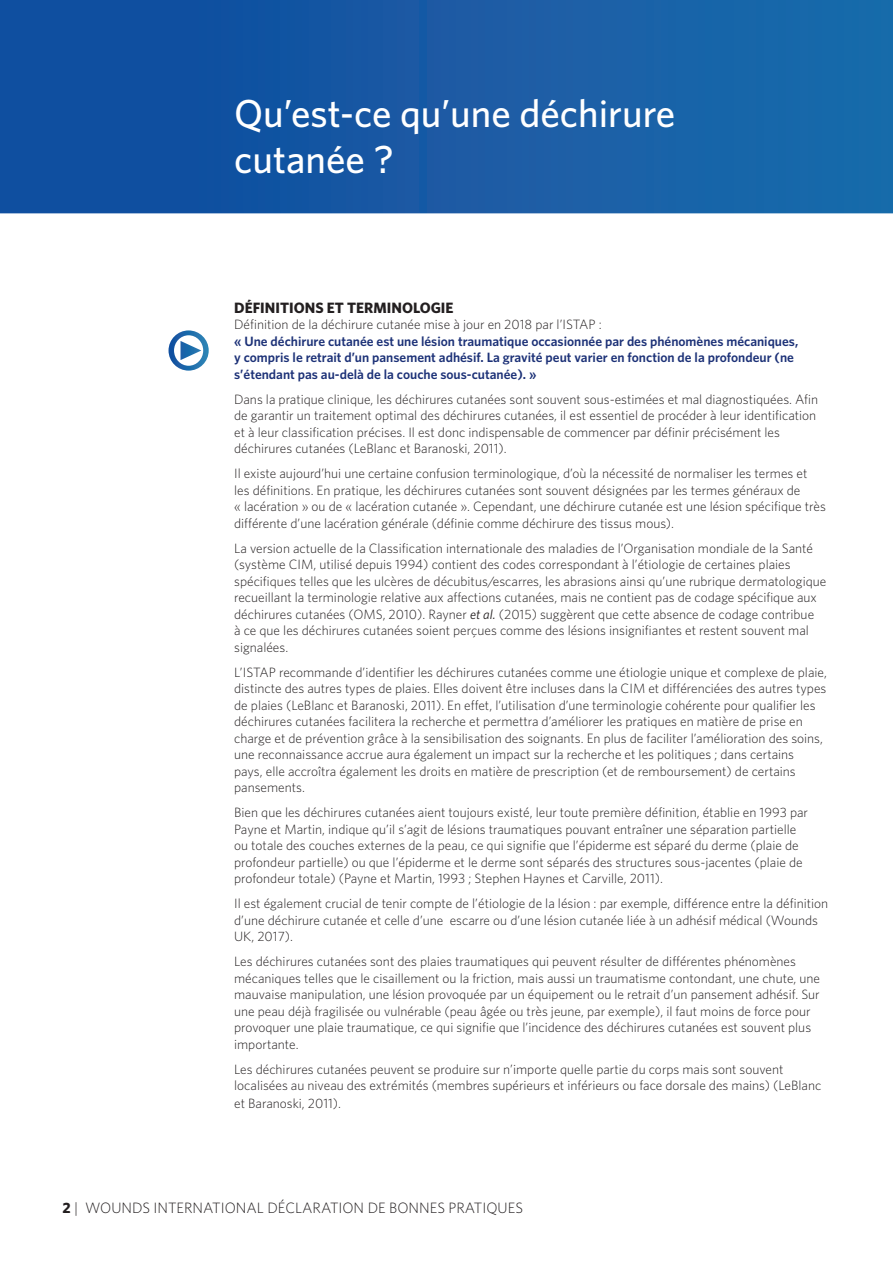
<style>
.page{position:relative;width:893px;height:1263px;background:#fff}
.page>*{position:absolute;margin:0;border:0;box-sizing:border-box;transform-origin:0 0}
.IFC_Name{font:54px "Meta Pro";color:#fff}
.Page_title{font:500 39px/46.8px "Whitney";color:#fff}
.t1{font:300 15px "Whitney";color:#231f20}
.Heading{font:700 15px "Whitney";color:#231f20}
.Text_Fullout{font:300 13.5px/16.5px "Whitney";color:#231f20}
.Text_Fullout-2{font:600 13.5px/16.5px "Whitney";color:#1c3177}
.s1{font-weight:300;color:#231f20}
.s2{font-weight:400;font-style:italic}
.s3{font-weight:700}
</style>
<div class="page">
<svg style="left:0;top:0;width:893px;height:213px;background:#1559a4"></svg>
<p class="Page_title" style="left:234px;top:88px;width:443px">Qu’est-ce qu’une déchirure cutanée ?</p>
<p class="IFC_Name" style="left:166px;top:310px;width:47px">•</p>
<p class="Heading" style="left:234px;top:298px;width:221px">DÉFINITIONS ET TERMINOLOGIE</p>
<p class="Text_Fullout-2" style="left:234px;top:316px;width:566px"><span class="s1">Définition de la déchirure cutanée mise à jour en 2018 par l’ISTAP :<br></span>« Une déchirure cutanée est une lésion traumatique occasionnée par des phénomènes mécaniques, y compris le retrait d’un pansement adhésif. La gravité peut varier en fonction de la profondeur (ne s’étendant pas au-delà de la couche sous-cutanée). »</p>
<p class="Text_Fullout" style="left:234px;top:390px;width:586px">Dans la pratique clinique, les déchirures cutanées sont souvent sous-estimées et mal diagnostiquées. Afin de garantir un traitement optimal des déchirures cutanées, il est essentiel de procéder à leur identification et à leur classification précises. Il est donc indispensable de commencer par définir précisément les déchirures cutanées (LeBlanc et Baranoski, 2011).</p>
<p class="Text_Fullout" style="left:234px;top:465px;width:593px">Il existe aujourd’hui une certaine confusion terminologique, d’où la nécessité de normaliser les termes et les définitions. En pratique, les déchirures cutanées sont souvent désignées par les termes généraux de<br>« lacération » ou de « lacération cutanée ». Cependant, une déchirure cutanée est une lésion spécifique très différente d’une lacération générale (définie comme déchirure des tissus mous).</p>
<p class="Text_Fullout" style="left:234px;top:539px;width:594px">La version actuelle de la Classification internationale des maladies de l’Organisation mondiale de la Santé (système CIM, utilisé depuis 1994) contient des codes correspondant à l’étiologie de certaines plaies spécifiques telles que les ulcères de décubitus/escarres, les abrasions ainsi qu’une rubrique dermatologique recueillant la terminologie relative aux affections cutanées, mais ne contient pas de codage spécifique aux déchirures cutanées (OMS, 2010). Rayner <span class="s2">et al.</span> (2015) suggèrent que cette absence de codage contribue<br>à ce que les déchirures cutanées soient perçues comme des lésions insignifiantes et restent souvent mal signalées.</p>
<p class="Text_Fullout" style="left:234px;top:663px;width:594px">L’ISTAP recommande d’identifier les déchirures cutanées comme une étiologie unique et complexe de plaie, distincte des autres types de plaies. Elles doivent être incluses dans la CIM et différenciées des autres types de plaies (LeBlanc et Baranoski, 2011). En effet, l’utilisation d’une terminologie cohérente pour qualifier les déchirures cutanées facilitera la recherche et permettra d’améliorer les pratiques en matière de prise en charge et de prévention grâce à la sensibilisation des soignants. En plus de faciliter l’amélioration des soins, une reconnaissance accrue aura également un impact sur la recherche et les politiques ; dans certains<br>pays, elle accroîtra également les droits en matière de prescription (et de remboursement) de certains pansements.</p>
<p class="Text_Fullout" style="left:234px;top:804px;width:575px">Bien que les déchirures cutanées aient toujours existé, leur toute première définition, établie en 1993 par Payne et Martin, indique qu’il s’agit de lésions traumatiques pouvant entraîner une séparation partielle ou totale des couches externes de la peau, ce qui signifie que l’épiderme est séparé du derme (plaie de profondeur partielle) ou que l’épiderme et le derme sont séparés des structures sous-jacentes (plaie de profondeur totale) (Payne et Martin, 1993 ; Stephen Haynes et Carville, 2011).</p>
<p class="Text_Fullout" style="left:234px;top:895px;width:595px">Il est également crucial de tenir compte de l’étiologie de la lésion : par exemple, différence entre la définition d’une déchirure cutanée et celle d’une escarre ou d’une lésion cutanée liée à un adhésif médical (Wounds<br>UK, 2017).</p>
<p class="Text_Fullout" style="left:234px;top:953px;width:587px">Les déchirures cutanées sont des plaies traumatiques qui peuvent résulter de différentes phénomènes mécaniques telles que le cisaillement ou la friction, mais aussi un traumatisme contondant, une chute, une mauvaise manipulation, une lésion provoquée par un équipement ou le retrait d’un pansement adhésif. Sur une peau déjà fragilisée ou vulnérable (peau âgée ou très jeune, par exemple), il faut moins de force pour provoquer une plaie traumatique, ce qui signifie que l’incidence des déchirures cutanées est souvent plus importante.</p>
<p class="Text_Fullout" style="left:234px;top:1060px;width:589px">Les déchirures cutanées peuvent se produire sur n’importe quelle partie du corps mais sont souvent localisées au niveau des extrémités (membres supérieurs et inférieurs ou face dorsale des mains) (LeBlanc</p>
<p class="Text_Fullout" style="left:234px;top:1095px;width:108px">et Baranoski, 2011).</p>
<p class="t1" style="left:62px;top:1199px;width:462px"><span class="s3">2</span> | WOUNDS INTERNATIONAL DÉCLARATION DE BONNES PRATIQUES</p>
</div>
